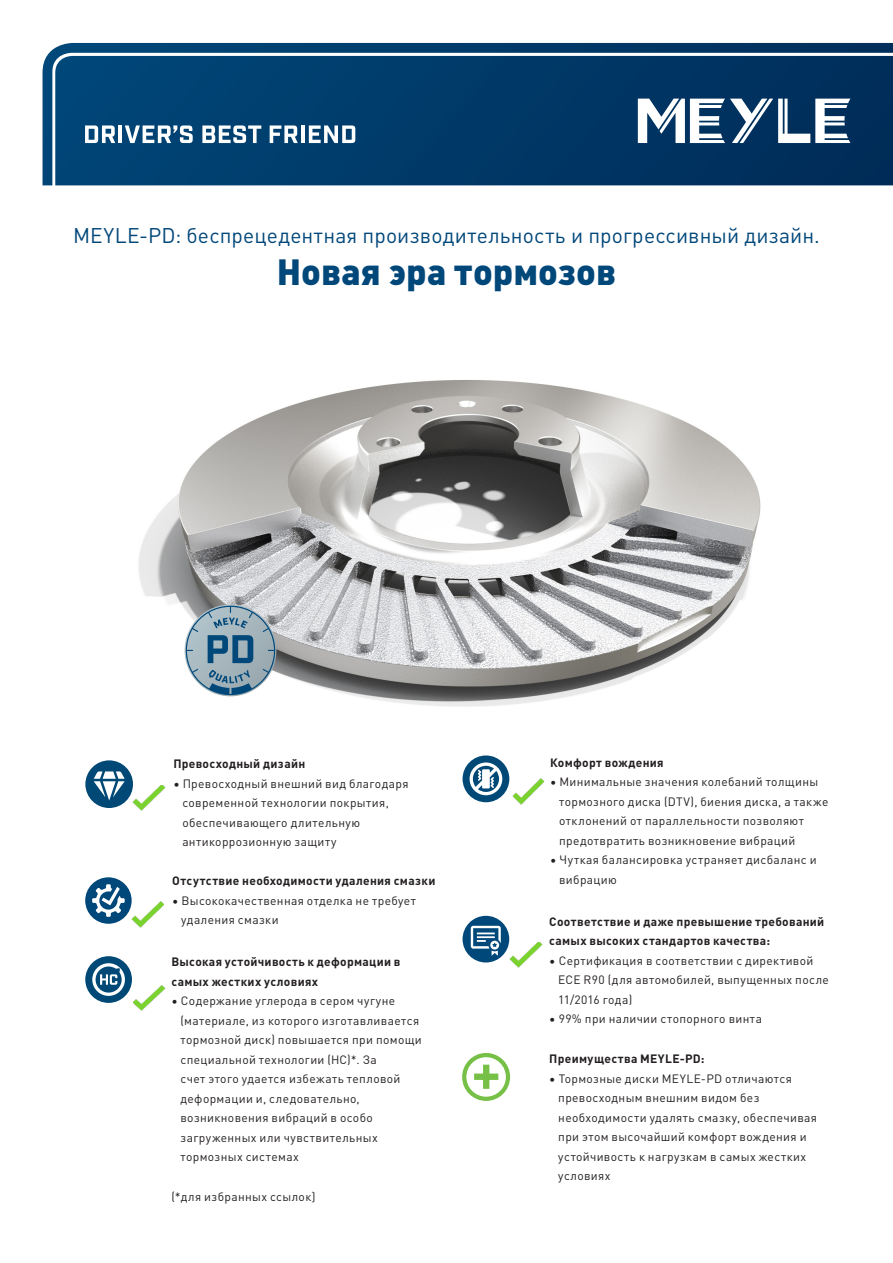
<style>
.page{position:relative;width:893px;height:1263px;background:#fff}
.page>*{position:absolute;margin:0;border:0;box-sizing:border-box;transform-origin:0 0}
.t1{font:900 36px "DIN Pro";color:#00477a}
.t2{font:21px "DIN Pro";letter-spacing:.01em;color:#00477a}
.t3{font:12px/19.5px "DIN Pro";letter-spacing:.03em;color:#231f20}
.t4{font:700 12px/19.5px "DIN Pro";letter-spacing:.025em;color:#231f20}
.s1{font-family:"Industry Meyle"}
</style>
<div class="page">
<img style="left:139px;top:380px;width:622px;height:327px">
<svg style="left:186px;top:606px;width:89px;height:89px;background:#8ea6b5"></svg>
<svg style="left:43px;top:43px;width:850px;height:142px;background:#073f6d"></svg>
<svg style="left:638px;top:99px;width:212px;height:44px"></svg>
<svg style="left:85px;top:125px;width:30px;height:18px"></svg>
<hr style="left:118px;top:125px;width:4px;height:18px;background:#fff">
<svg style="left:125px;top:125px;width:68px;height:18px"></svg>
<svg style="left:202px;top:125px;width:59px;height:18px"></svg>
<svg style="left:270px;top:125px;width:28px;height:18px"></svg>
<hr style="left:301px;top:125px;width:4px;height:18px;background:#fff">
<svg style="left:309px;top:125px;width:46px;height:18px"></svg>
<div style="left:462px;top:1053px;width:48px;height:48px;border:4px solid #76c047;border-radius:50%"></div>
<div style="left:474px;top:1073px;width:24px;height:7px;background:#76c047"></div>
<div style="left:483px;top:1065px;width:6px;height:24px;background:#76c047"></div>
<img style="left:133px;top:785px;width:32px;height:26px">
<img style="left:132px;top:902px;width:32px;height:26px">
<img style="left:133px;top:985px;width:33px;height:26px">
<img style="left:512px;top:779px;width:33px;height:26px">
<img style="left:510px;top:942px;width:32px;height:26px">
<div style="left:463px;top:916px;width:46px;height:46px;background:#00477a;border-radius:50%"></div>
<svg style="left:471px;top:926px;width:30px;height:30px"></svg>
<svg style="left:85px;top:956px;width:47px;height:47px"></svg>
<svg style="left:85px;top:760px;width:48px;height:48px"></svg>
<svg style="left:463px;top:755px;width:46px;height:47px"></svg>
<svg style="left:85px;top:877px;width:47px;height:47px"></svg>
<h2 class="t2" style="left:73px;top:220px;width:748px">MEYLE-PD: беспрецедентная производительность и прогрессивный дизайн.</h2>
<h1 class="t1" style="left:277px;top:243px;width:341px">Новая эра тормозов</h1>
<p class="t4" style="left:173px;top:753px;width:133px">Превосходный дизайн</p>
<p class="t3" style="left:182px;top:773px;width:228px;text-indent:-9px">• Превосходный внешний вид благодаря современной технологии покрытия, обеспечивающего длительную антикоррозионную защиту</p>
<p class="t4" style="left:172px;top:870px;width:265px">Отсутствие необходимости удаления смазки</p>
<p class="t3" style="left:181px;top:890px;width:236px;text-indent:-9px">• Высококачественная отделка не требует удаления смазки</p>
<p class="t4" style="left:171px;top:951px;width:231px">Высокая устойчивость к деформации в самых жестких условиях</p>
<p class="t3" style="left:180px;top:990px;width:243px;text-indent:-9px">• Содержание углерода в сером чугуне (материале, из которого изготавливается тормозной диск) повышается при помощи специальной технологии (HC)*. За<br>счет этого удается избежать тепловой деформации и, следовательно, возникновения вибраций в особо загруженных или чувствительных тормозных системах</p>
<p class="t3" style="left:171px;top:1186px;width:146px">(*для избранных ссылок<span class="s1">)</span></p>
<p class="t4" style="left:550px;top:752px;width:115px">Комфорт вождения</p>
<p class="t3" style="left:559px;top:771px;width:271px;text-indent:-9px">• Минимальные значения колебаний толщины тормозного диска (DTV), биения диска, а также отклонений от параллельности позволяют предотвратить возникновение вибраций</p>
<p class="t3" style="left:559px;top:849px;width:259px;text-indent:-9px">• Чуткая балансировка устраняет дисбаланс и вибрацию</p>
<p class="t4" style="left:549px;top:911px;width:277px">Соответствие и даже превышение требований самых высоких стандартов качества:</p>
<p class="t3" style="left:558px;top:950px;width:272px;text-indent:-9px">• Сертификация в соответствии с директивой<br>ECE R90 (для автомобилей, выпущенных после<br>11/2016 года)</p>
<p class="t3" style="left:549px;top:1008px;width:214px">• 99% при наличии стопорного винта</p>
<p class="t4" style="left:549px;top:1048px;width:157px">Преимущества MEYLE-PD:</p>
<p class="t3" style="left:558px;top:1068px;width:260px;text-indent:-9px">• Тормозные диски MEYLE-PD отличаются превосходным внешним видом без необходимости удалять смазку, обеспечивая при этом высочайший комфорт вождения и устойчивость к нагрузкам в самых жестких условиях</p>
</div>
